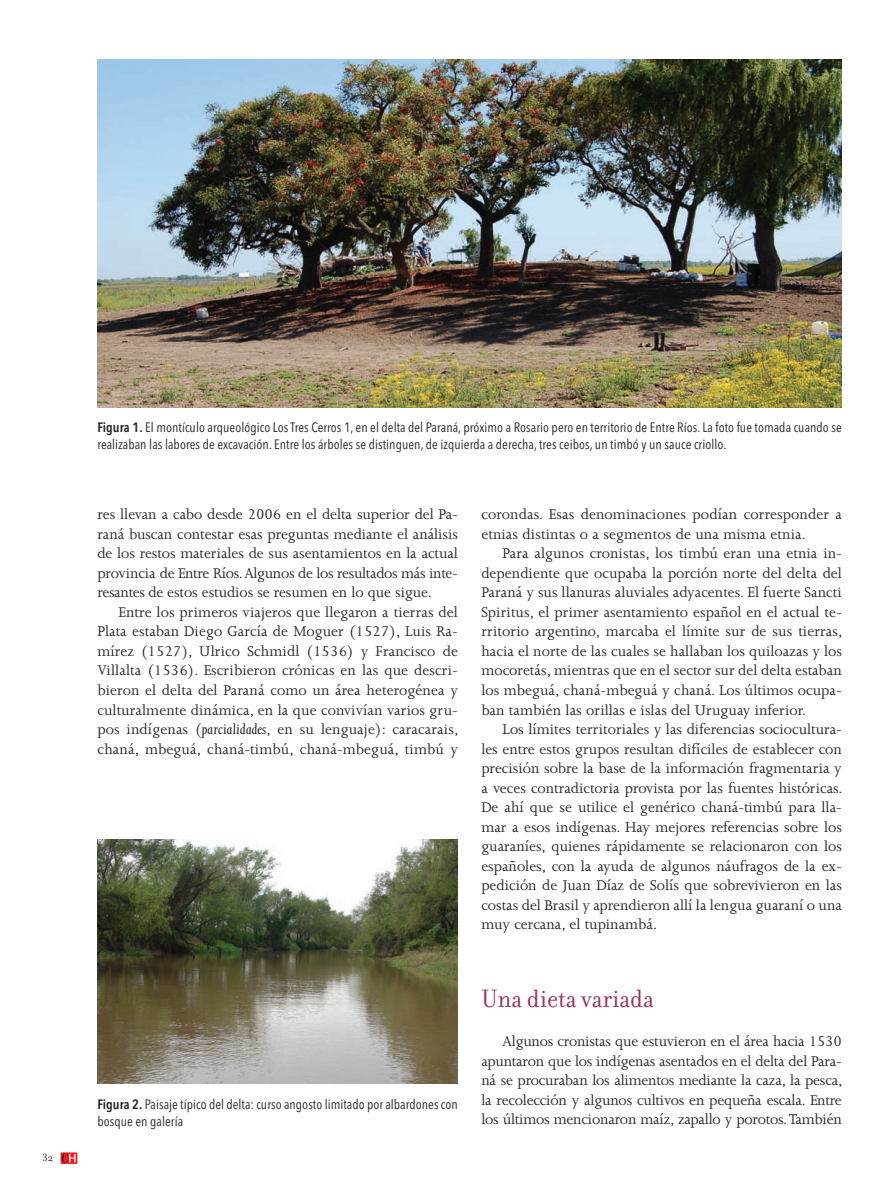
<style>
.page{position:relative;width:893px;height:1191px;background:#fff}
.page>*{position:absolute;margin:0;border:0;box-sizing:border-box;transform-origin:0 0}
._1_línea_Subtítulos{font:27px "Filosofia";color:#983166;scale:.95 1}
.Txt_gral{font:16.2px/19.5px "Joanna";color:#231f20;text-align:justify}
.Epígrafes{font:condensed 13.5px/16.5px "Avenir Next LT Pro";letter-spacing:.005em;color:#231f20}
.t1{font:11.25px "Filosofia";color:#231f20}
.s1{font-weight:600}
.s2{font-style:italic}
</style>
<div class="page">
<img style="left:97px;top:60px;width:745px;height:347px">
<img style="left:97px;top:839px;width:361px;height:244px">
<svg style="left:61px;top:1152px;width:16px;height:12px"></svg>
<svg style="left:62px;top:1153px;width:14px;height:9px"></svg>
<p class="t1" style="left:43px;top:1151px;width:12px">32</p>
<p class="Epígrafes" style="left:97px;top:419px;width:746px"><span class="s1">Figura 1.</span> El montículo arqueológico Los Tres Cerros 1, en el delta del Paraná, próximo a Rosario pero en territorio de Entre Ríos. La foto fue tomada cuando se realizaban las labores de excavación. Entre los árboles se distinguen, de izquierda a derecha, tres ceibos, un timbó y un sauce criollo.</p>
<p class="Txt_gral" style="left:97px;top:505px;width:362px">res llevan a cabo desde 2006 en el delta superior del Pa&shy;raná buscan contestar esas preguntas mediante el análisis de los restos materiales de sus asentamientos en la actual provincia de Entre Ríos. Algunos de los resultados más inte&shy;resantes de estos estudios se resumen en lo que sigue.</p>
<p class="Txt_gral" style="left:97px;top:602px;width:363px;text-indent:21px">Entre los primeros viajeros que llegaron a tierras del Plata estaban Diego García de Moguer (1527), Luis Ra&shy;mírez (1527), Ulrico Schmidl (1536) y Francisco de Villalta (1536). Escribieron crónicas en las que descri&shy;bieron el delta del Paraná como un área heterogénea y culturalmente dinámica, en la que convivían varios gru&shy;pos indígenas (<span class="s2">parcialidades</span>, en su lenguaje): caracarais, chaná, mbeguá, chaná-timbú, chaná-mbeguá, timbú y</p>
<p class="Epígrafes" style="left:97px;top:1096px;width:362px"><span class="s1">Figura 2.</span> Paisaje típico del delta: curso angosto limitado por albardones con bosque en galería</p>
<p class="Txt_gral" style="left:481px;top:505px;width:362px">corondas. Esas denominaciones podían corresponder a etnias distintas o a segmentos de una misma etnia.</p>
<p class="Txt_gral" style="left:481px;top:544px;width:363px;text-indent:21px">Para algunos cronistas, los timbú eran una etnia in&shy;dependiente que ocupaba la porción norte del delta del Paraná y sus llanuras aluviales adyacentes. El fuerte Sancti Spiritus, el primer asentamiento español en el actual te&shy;rritorio argentino, marcaba el límite sur de sus tierras, hacia el norte de las cuales se hallaban los quiloazas y los mocoretás, mientras que en el sector sur del delta estaban los mbeguá, chaná-mbeguá y chaná. Los últimos ocupa&shy;ban también las orillas e islas del Uruguay inferior.</p>
<p class="Txt_gral" style="left:481px;top:719px;width:363px;text-indent:21px">Los límites territoriales y las diferencias sociocultura&shy;les entre estos grupos resultan difíciles de establecer con precisión sobre la base de la información fragmentaria y a veces contradictoria provista por las fuentes históricas.<br>De ahí que se utilice el genérico chaná-timbú para lla&shy;mar a esos indígenas. Hay mejores referencias sobre los guaraníes, quienes rápidamente se relacionaron con los españoles, con la ayuda de algunos náufragos de la ex&shy;pedición de Juan Díaz de Solís que sobrevivieron en las costas del Brasil y aprendieron allí la lengua guaraní o una muy cercana, el tupinambá.</p>
<p class="_1_línea_Subtítulos" style="left:481px;top:983px;width:183px">Una dieta variada</p>
<p class="Txt_gral" style="left:481px;top:1031px;width:363px;text-indent:21px">Algunos cronistas que estuvieron en el área hacia 1530 apuntaron que los indígenas asentados en el delta del Para&shy;ná se procuraban los alimentos mediante la caza, la pesca, la recolección y algunos cultivos en pequeña escala. Entre los últimos mencionaron maíz, zapallo y porotos. También</p>
</div>
